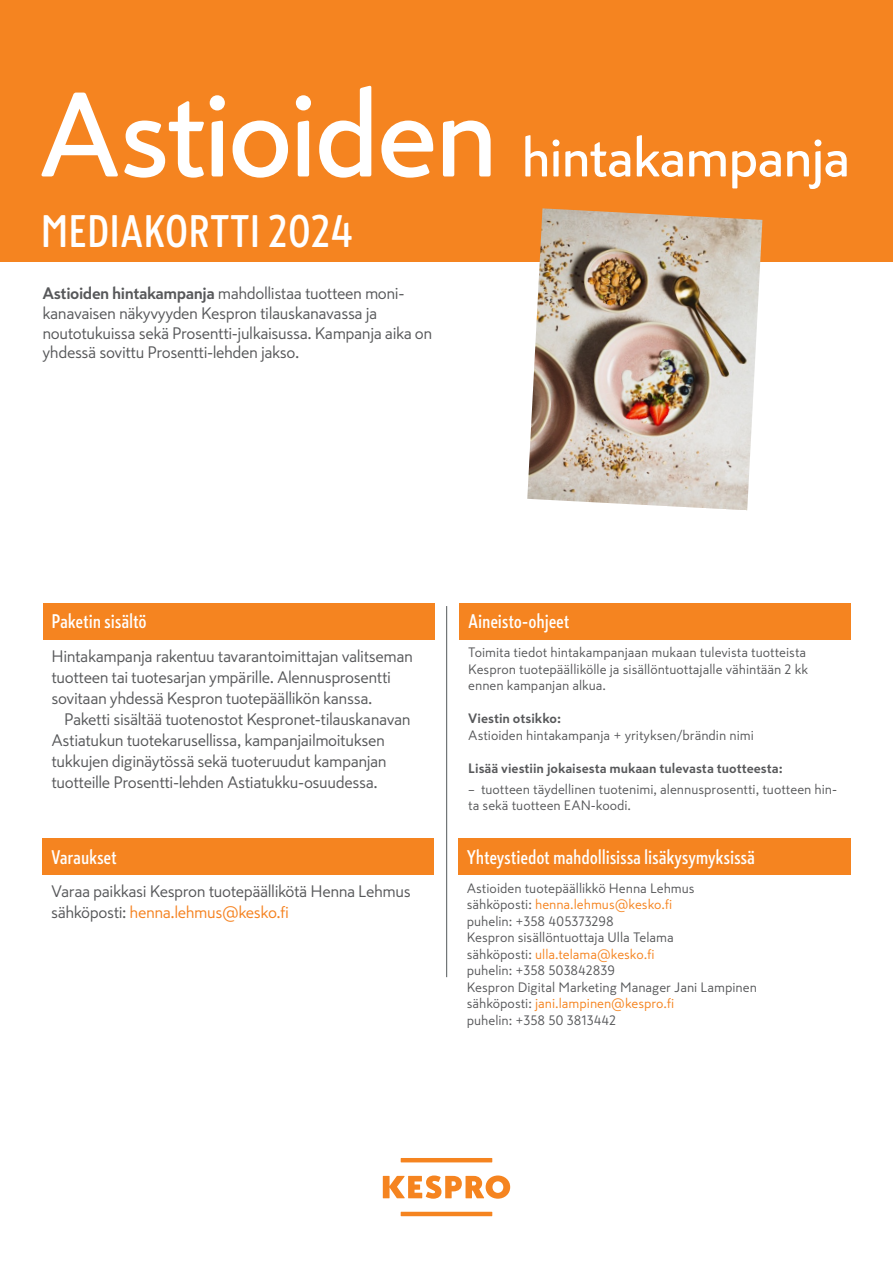
<style>
.page{position:relative;width:893px;height:1263px;background:#fff}
.page>*{position:absolute;margin:0;border:0;box-sizing:border-box;transform-origin:0 0}
.t1{font:500 54px "Skatta Sans";letter-spacing:-.025em;color:#fff}
.t2{font:500 45px "Skatta Sans Condensed";color:#fff}
.otsikko_shading{font:500 19.5px "Skatta Sans Condensed";letter-spacing:-.01em;color:#fff}
.leipis{font:16.5px/21px "Skatta Sans";letter-spacing:-.025em;color:#57585a}
.leipis-2{font:16.5px "Skatta Sans";letter-spacing:-.025em;color:#f58220}
.leipis-3{font:13.5px/16.5px "Skatta Sans";color:#57585a}
.leipis-4{font:13.5px "Skatta Sans";color:#f58420}
.leipis-5{font:700 13.5px "Skatta Sans";color:#57585a}
.s1{font-size:118.5px}
.s2{font-weight:700}
.s3{color:#57585a}
</style>
<div class="page">
<div style="left:0;top:0;width:893px;height:261px;background:#f58420"></div>
<svg style="left:383px;top:1158px;width:127px;height:58px"></svg>
<div style="left:460px;top:603px;width:391px;height:36px;background:#f58420"></div>
<div style="left:458px;top:838px;width:392px;height:37px;background:#f58420"></div>
<div style="left:43px;top:838px;width:391px;height:37px;background:#f58420"></div>
<hr style="left:446px;top:606px;width:1px;height:371px;background:#53585b">
<img style="left:527px;top:208px;width:235px;height:302px">
<div style="left:43px;top:603px;width:391px;height:36px;background:#f58420"></div>
<p class="t1" style="left:38px;top:120px;width:814px"><span class="s1">Astioiden</span> hintakampanja</p>
<p class="t2" style="left:41px;top:200px;width:315px">MEDIAKORTTI 2024</p>
<p class="leipis" style="left:43px;top:283px;width:391px;line-height:19.8px"><span class="s2">Astioiden hintakampanja</span> mahdollistaa tuotteen moni&shy;kanavaisen näkyvyyden Kespron tilauskanavassa ja noutotukuissa sekä Prosentti-julkaisussa. Kampanja aika on yhdessä sovittu Prosentti-lehden jakso.</p>
<p class="otsikko_shading" style="left:52px;top:608px;width:97px">Paketin sisältö</p>
<p class="leipis" style="left:52px;top:645px;width:363px">Hintakampanja rakentuu tavarantoimittajan valitseman tuotteen tai tuotesarjan ympärille. Alennusprosentti sovitaan yhdessä Kespron tuotepäällikön kanssa.</p>
<p class="leipis" style="left:52px;top:708px;width:361px;text-indent:13px">Paketti sisältää tuotenostot Kespronet-tilauskanavan Astiatukun tuotekarusellissa, kampanjailmoituksen tukkujen diginäytössä sekä tuoteruudut kampanjan tuotteille Prosentti-lehden Astiatukku-osuudessa.</p>
<p class="otsikko_shading" style="left:51px;top:843px;width:68px">Varaukset</p>
<p class="leipis" style="left:51px;top:881px;width:361px">Varaa paikkasi Kespron tuotepäällikötä Henna Lehmus</p>
<p class="leipis-2" style="left:51px;top:901px;width:239px"><span class="s3">sähköposti:</span> henna.lehmus@kesko.fi</p>
<p class="otsikko_shading" style="left:468px;top:608px;width:103px">Aineisto-ohjeet</p>
<p class="leipis-3" style="left:468px;top:644px;width:341px">Toimita tiedot hintakampanjaan mukaan tulevista tuotteista<br>Kespron tuotepäällikölle ja sisällöntuottajalle vähintään 2 kk ennen kampanjan alkua.</p>
<p class="leipis-5" style="left:468px;top:709px;width:94px">Viestin otsikko:</p>
<p class="leipis-3" style="left:468px;top:726px;width:287px">Astioiden hintakampanja + yrityksen/brändin nimi</p>
<p class="leipis-5" style="left:468px;top:758px;width:316px">Lisää viestiin jokaisesta mukaan tulevasta tuotteesta:</p>
<p class="leipis-3" style="left:468px;top:780px;width:370px">– tuotteen täydellinen tuotenimi, alennusprosentti, tuotteen hin&shy;ta sekä tuotteen EAN-koodi.</p>
<p class="otsikko_shading" style="left:467px;top:843px;width:290px">Yhteystiedot mahdollisissa lisäkysymyksissä</p>
<p class="leipis-3" style="left:467px;top:880px;width:229px">Astioiden tuotepäällikkö Henna Lehmus</p>
<p class="leipis-4" style="left:467px;top:895px;width:207px"><span class="s3">sähköposti:</span> henna.lehmus@kesko.fi</p>
<p class="leipis-3" style="left:467px;top:913px;width:149px">puhelin: +358 405373298</p>
<p class="leipis-3" style="left:467px;top:929px;width:208px">Kespron sisällöntuottaja Ulla Telama</p>
<p class="leipis-4" style="left:467px;top:945px;width:189px"><span class="s3">sähköposti:</span> ulla.telama@kesko.fi</p>
<p class="leipis-3" style="left:467px;top:962px;width:150px">puhelin: +358 503842839</p>
<p class="leipis-3" style="left:467px;top:979px;width:292px">Kespron Digital Marketing Manager Jani Lampinen</p>
<p class="leipis-4" style="left:467px;top:994px;width:209px"><span class="s3">sähköposti:</span> jani.lampinen@kespro.fi</p>
<p class="leipis-3" style="left:467px;top:1012px;width:151px">puhelin: +358 50 3813442</p>
</div>
